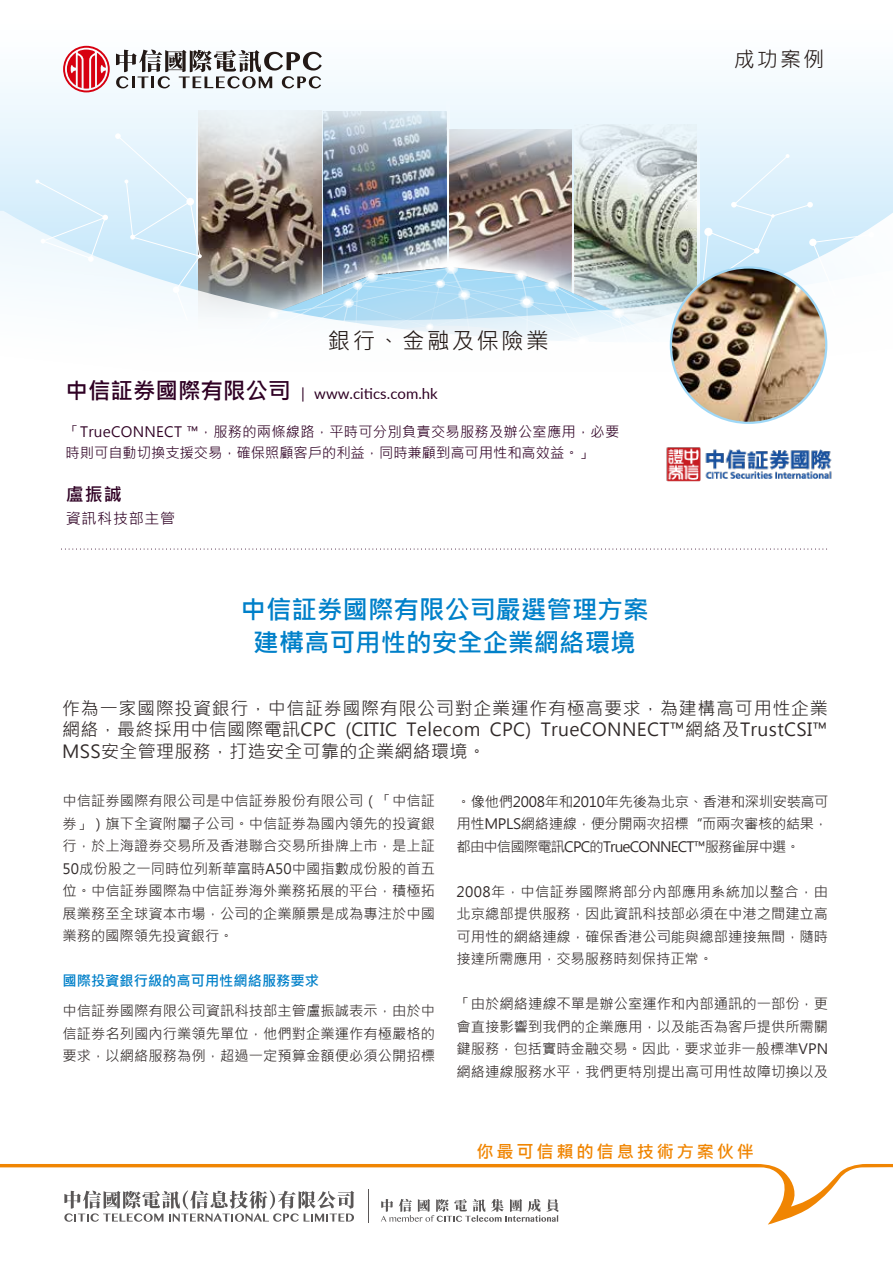
<style>
.page{position:relative;width:893px;height:1263px;background:#fff}
.page>*{position:absolute;margin:0;border:0;box-sizing:border-box;transform-origin:0 0}
.t1{font:700 25.5px/33px "Microsoft Jheng Hei";color:#0080c9;text-align:center}
.t2{font:22.5px "Microsoft Jheng Hei";letter-spacing:.1em;color:#231916}
.t3{font:21px "Microsoft Jheng Hei";color:#231916}
.t4{font:18px/21.6px "Microsoft Jheng Hei";letter-spacing:.02em;color:#302928;text-align:justify}
.t5{font:700 18px "Microsoft Jheng Hei";color:#2f0024}
.t6{font:700 17.25px "Microsoft Jheng Hei";letter-spacing:.16em;color:#f08502}
.t7{font:15px "Lato";color:#2f0024}
.t8{font:15px "Microsoft Jheng Hei";letter-spacing:.05em;color:#2f0024}
.t9{font:14.25px/22.5px "Microsoft Jheng Hei";letter-spacing:.005em;color:#302928;text-align:justify}
.t10{font:14.25px/21px "Microsoft Jheng Hei";letter-spacing:.02em;color:#2f0024}
.t11{font:700 14.25px "Microsoft Jheng Hei";color:#0080c9}
.s1{font-family:"Microsoft Jheng Hei";font-weight:700;font-size:22.5px}
</style>
<div class="page">
<svg style="left:0;top:45px;width:893px;height:166px"></svg>
<svg style="left:0;top:1164px;width:893px;height:60px"></svg>
<svg style="left:116px;top:50px;width:206px;height:38px"></svg>
<svg style="left:63px;top:46px;width:47px;height:46px"></svg>
<hr style="left:368px;top:1189px;width:1px;height:33px;background:#5a5757">
<svg style="left:64px;top:1190px;width:290px;height:32px"></svg>
<svg style="left:381px;top:1199px;width:178px;height:23px"></svg>
<svg style="left:197px;top:111px;width:2px;height:22px"></svg>
<hr style="left:697px;top:131px;width:2px;height:169px;background:#eaf6fd">
<hr style="left:447px;top:94px;width:2px;height:170px;background:#f1f9fd">
<img style="left:574px;top:125px;width:123px;height:8px">
<img style="left:199px;top:110px;width:123px;height:23px">
<img style="left:324px;top:112px;width:123px;height:21px">
<img style="left:115px;top:133px;width:759px;height:274px">
<div style="left:35px;top:179px;width:73px;height:32px;background:#daeffc"></div>
<svg style="left:0;top:211px;width:893px;height:59px"></svg>
<img style="left:220px;top:213px;width:673px;height:57px">
<svg style="left:0;top:270px;width:874px;height:121px"></svg>
<svg style="left:61px;top:549px;width:766px;height:1px"></svg>
<img style="left:666px;top:413px;width:166px;height:69px">
<img style="left:671px;top:267px;width:155px;height:156px;border-radius:78px">
<h3 class="t3" style="left:734px;top:46px;width:92px">成功案例</h3>
<h2 class="t2" style="left:328px;top:326px;width:222px">銀行、金融及保險業</h2>
<p class="t7" style="left:66px;top:383px;width:374px"><span class="s1">中信証券國際有限公司</span> | www.citics.com.hk</p>
<p class="t10" style="left:66px;top:421px;width:555px">「TrueCONNECT ™，服務的兩條線路，平時可分別負責交易服務及辦公室應用，必要時則可自動切換支援交易，確保照顧客戶的利益，同時兼顧到高可用性和高效益。」</p>
<p class="t5" style="left:66px;top:483px;width:57px">盧振誠</p>
<p class="t8" style="left:66px;top:509px;width:111px">資訊科技部主管</p>
<h1 class="t1" style="left:240px;top:593px;width:410px">中信証券國際有限公司嚴選管理方案建構高可用性的安全企業網絡環境</h1>
<p class="t4" style="left:62px;top:697px;width:767px">作為一家國際投資銀行，中信証券國際有限公司對企業運作有極高要求，為建構高可用性企業網絡，最終採用中信國際電訊CPC (CITIC Telecom CPC) TrueCONNECT™網絡及TrustCSI™ MSS安全管理服務，打造安全可靠的企業網絡環境。</p>
<p class="t9" style="left:62px;top:790px;width:374px">中信証券國際有限公司是中信証券股份有限公司（「中信証券」）旗下全資附屬子公司。中信証券為國內領先的投資銀行，於上海證券交易所及香港聯合交易所掛牌上市，是上証50成份股之一同時位列新華富時A50中國指數成份股的首五位。中信証券國際為中信証券海外業務拓展的平台，積極拓展業務至全球資本市場，公司的企業願景是成為專注於中國業務的國際領先投資銀行。</p>
<p class="t11" style="left:62px;top:972px;width:258px">國際投資銀行級的高可用性網絡服務要求</p>
<p class="t9" style="left:62px;top:1000px;width:374px">中信証券國際有限公司資訊科技部主管盧振誠表示，由於中信証券名列國內行業領先單位，他們對企業運作有極嚴格的要求，以網絡服務為例，超過一定預算金額便必須公開招標</p>
<p class="t9" style="left:457px;top:790px;width:373px">。像他們2008年和2010年先後為北京、香港和深圳安裝高可用性MPLS網絡連線，便分開兩次招標“而兩次審核的結果，都由中信國際電訊CPC的TrueCONNECT™服務雀屏中選。</p>
<p class="t9" style="left:457px;top:880px;width:373px">2008年，中信証券國際將部分內部應用系統加以整合，由北京總部提供服務，因此資訊科技部必須在中港之間建立高可用性的網絡連線，確保香港公司能與總部連接無間，隨時接達所需應用，交易服務時刻保持正常。</p>
<p class="t9" style="left:457px;top:993px;width:373px">「由於網絡連線不單是辦公室運作和內部通訊的一部份，更會直接影響到我們的企業應用，以及能否為客戶提供所需關鍵服務，包括實時金融交易。因此，要求並非一般標準VPN網絡連線服務水平，我們更特別提出高可用性故障切換以及</p>
<p class="t6" style="left:477px;top:1141px;width:279px">你最可信賴的信息技術方案伙伴</p>
</div>
